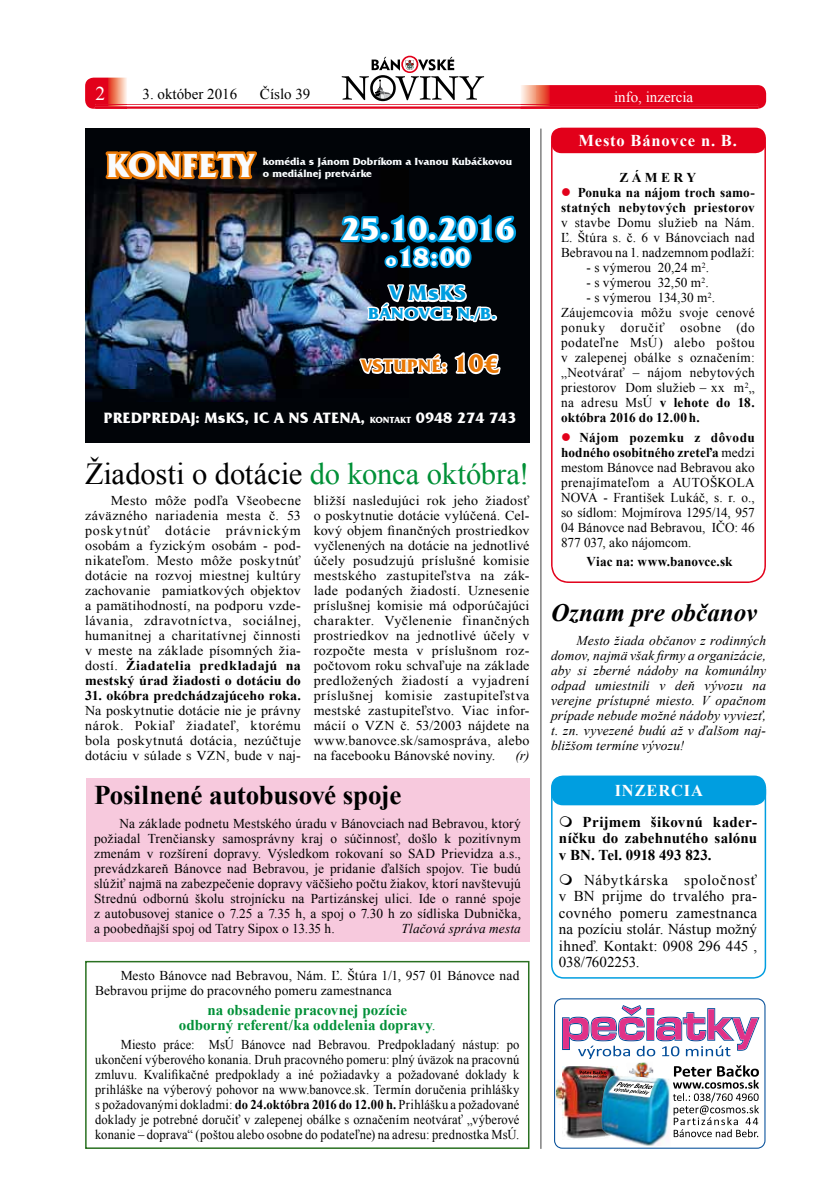
<style>
.page{position:relative;width:830px;height:1200px;background:#fff}
.page>*{position:absolute;margin:0;border:0;box-sizing:border-box;transform-origin:0 0}
.t1{font:700 34.35px "Friz Quadrata IT Cby BT";color:#f9fcfe}
.t2{font:700 32.1px "Friz Quadrata IT Cby BT";color:#fff}
.t3{font:30.6px "Times New Roman";letter-spacing:-.01em;color:#000}
.t4{font:700 27px "Times New Roman";letter-spacing:-.015em;color:#000}
.t5{font:700 25.8px "Friz Quadrata IT Cby BT";color:#fff}
.t6{font:italic 700 25.05px "Times New Roman";color:#000}
.t7{font:700 21.45px "Friz Quadrata IT Cby BT";color:#009ee0}
.t8{font:19.5px "Times New Roman";color:#fff}
.t9{font:700 18.3px "Friz Quadrata IT Cby BT";color:#e97805}
.t10{font:700 16.5px "Times New Roman";letter-spacing:.05em;color:#fff}
.t11{font:700 16.35px "Friz Quadrata IT Cby BT";color:#009ee0;scale:1.09 1}
.t12{font:700 15.3px "Friz Quadrata IT Cby BT";color:#fff}
.t13{font:15px/16.5px "Times New Roman";color:#000;text-align:justify}
.t14{font:700 15px/16.5px "Times New Roman";letter-spacing:.01em;color:#000;text-align:justify}
.t15{font:700 15px/15px "Times New Roman";color:#009037;text-align:center}
.t16{font:15px "Times New Roman";color:#fff}
.t17{font:13.5px/15px "Times New Roman";letter-spacing:.015em;color:#000;text-align:justify}
.t18{font:13.5px/15px "Times New Roman";letter-spacing:.015em;color:#000;text-align:justify;scale:1.04 1}
.t19{font:13.5px/15px "Times New Roman";letter-spacing:.015em;color:#000;text-align:justify;scale:.93 1}
.t20{font:italic 13.5px/15px "Times New Roman";letter-spacing:.01em;color:#000;text-align:justify}
.t21{font:700 13.5px/15px "Times New Roman";letter-spacing:.005em;color:#000}
.t22{font:700 13.5px "Times New Roman";letter-spacing:.005em;color:#000;scale:1.04 1}
.t23{font:italic 13.5px "Times New Roman";letter-spacing:.01em;color:#000;scale:1.04 1}
.t24{font:700 10.65px/12.8px "Friz Quadrata IT Cby BT";color:#f9fcfe}
.s1{font-size:17.7px}
.s2{font-size:25.65px}
.s3{font-size:9.15px}
.s4{color:#009037}
.s5{font-weight:700}
.s6{font-weight:400}
.s7{color:#e2001a}
</style>
<div class="page">
<hr style="left:95px;top:104px;width:662px;height:1px;background:#e2001a">
<hr style="left:95px;top:106px;width:663px;height:3px;background:#e2001a">
<svg style="left:341px;top:56px;width:143px;height:45px"></svg>
<svg style="left:520px;top:85px;width:245px;height:24px;background:#e31328"></svg>
<svg style="left:85px;top:78px;width:42px;height:31px"></svg>
<svg style="left:551px;top:128px;width:214px;height:455px"></svg>
<div style="left:550px;top:128px;width:215px;height:25px;background:#e2001a;border-radius:10px"></div>
<svg style="left:85px;top:960px;width:444px;height:188px"></svg>
<hr style="left:540px;top:128px;width:1px;height:1020px;background:#000">
<svg style="left:551px;top:777px;width:214px;height:201px"></svg>
<div style="left:550px;top:775px;width:215px;height:30px;background:#009ee0;border-radius:12px"></div>
<img style="left:554px;top:998px;width:211px;height:150px">
<div style="left:85px;top:128px;width:444px;height:314px;background:#010408"></div>
<img style="left:85px;top:173px;width:314px;height:216px">
<svg style="left:367px;top:284px;width:130px;height:38px"></svg>
<svg style="left:105px;top:151px;width:152px;height:29px"></svg>
<svg style="left:340px;top:214px;width:176px;height:54px"></svg>
<img style="left:85px;top:389px;width:191px;height:13px">
<svg style="left:359px;top:353px;width:88px;height:21px"></svg>
<svg style="left:454px;top:352px;width:46px;height:22px"></svg>
<div style="left:85px;top:777px;width:444px;height:164px;background:#f7c9dd"></div>
<svg style="left:560px;top:815px;width:11px;height:11px"></svg>
<svg style="left:560px;top:873px;width:11px;height:11px"></svg>
<h3 class="t8" style="left:95px;top:80px;width:11px">2</h3>
<p class="t13" style="left:142px;top:85px;width:96px">3. október 2016</p>
<p class="t13" style="left:260px;top:85px;width:52px">Číslo 39</p>
<p class="t16" style="left:613px;top:87px;width:81px">info, inzercia</p>
<h1 class="t1" style="left:106px;top:144px;width:149px">KONFETY</h1>
<p class="t24" style="left:263px;top:154px;width:251px">komédia s Jánom Dobríkom a Ivanou Kubáčkovou o mediálnej pretvárke</p>
<h2 class="t2" style="left:341px;top:209px;width:175px">25.10.2016</h2>
<h3 class="t5" style="left:385px;top:241px;width:86px"><span class="s1">o</span>18:00</h3>
<h3 class="t7" style="left:389px;top:280px;width:78px">V MsKS</h3>
<p class="t11" style="left:368px;top:303px;width:119px">BÁNOVCE N./B.</p>
<h3 class="t9" style="left:361px;top:354px;width:139px">VSTUPNÉ: <span class="s2">10€</span></h3>
<p class="t12" style="left:104px;top:408px;width:414px">PREDPREDAJ: MsKS, IC A NS ATENA, <span class="s3">KONTAKT</span> 0948 274 743</p>
<h3 class="t3" style="left:85px;top:453px;width:445px">Žiadosti o dotácie <span class="s4">do konca októbra!</span></h3>
<p class="t18" style="left:85px;top:492px;width:209px;text-indent:26px">Mesto môže podľa Všeobecne záväzného nariadenia mesta č. 53 poskytnúť dotácie právnickým osobám a fyzickým osobám - pod&shy;nikateľom. Mesto môže poskytnúť dotácie na rozvoj miestnej kultúry zachovanie pamiatkových objektov a pamätihodností, na podporu vzde&shy;lávania, zdravotníctva, sociálnej, humanitnej a charitatívnej činnosti v meste na základe písomných žia&shy;dostí. <span class="s5">Žiadatelia predkladajú na mestský úrad žiadosti o dotáciu do</span></p>
<p class="t22" style="left:85px;top:685px;width:209px">31. okóbra predchádzajúceho roka.</p>
<p class="t18" style="left:85px;top:702px;width:209px">Na poskytnutie dotácie nie je právny nárok. Pokiaľ žiadateľ, ktorému bola poskytnutá dotácia, nezúčtuje dotáciu v súlade s VZN, bude v naj-</p>
<p class="t18" style="left:313px;top:492px;width:209px">bližší nasledujúci rok jeho žiadosť o poskytnutie dotácie vylúčená. Cel&shy;kový objem finančných prostriedkov vyčlenených na dotácie na jednotlivé účely posudzujú príslušné komisie mestského zastupiteľstva na zák&shy;lade podaných žiadostí. Uznesenie príslušnej komisie má odporúčajúci charakter. Vyčlenenie finančných prostriedkov na jednotlivé účely v rozpočte mesta v príslušnom roz&shy;počtovom roku schvaľuje na základe predložených žiadostí a vyjadrení príslušnej komisie zastupiteľstva mestské zastupiteľstvo. Viac infor&shy;mácií o VZN č. 53/2003 nájdete na www.banovce.sk/samospráva, alebo na facebooku Bánovské noviny.</p>
<p class="t23" style="left:515px;top:745px;width:15px">(r)</p>
<h3 class="t4" style="left:94px;top:776px;width:308px">Posilnené autobusové spoje</h3>
<p class="t17" style="left:94px;top:815px;width:428px;text-indent:26px">Na základe podnetu Mestského úradu v Bánovciach nad Bebravou, ktorý požiadal Trenčiansky samosprávny kraj o súčinnosť, došlo k pozitívnym zmenám v rozšírení dopravy. Výsledkom rokovaní so SAD Prievidza a.s., prevádzkareň Bánovce nad Bebravou, je pridanie ďalších spojov. Tie budú slúžiť najmä na zabezpečenie dopravy väčšieho počtu žiakov, ktorí navštevujú Strednú odbornú školu strojnícku na Partizánskej ulici. Ide o ranné spoje z autobusovej stanice o 7.25 a 7.35 h, a spoj o 7.30 h zo sídliska Dubnička, a poobedňajší spoj od Tatry Sipox o 13.35 h.</p>
<p class="t20" style="left:401px;top:920px;width:121px">Tlačová správa mesta</p>
<p class="t17" style="left:95px;top:967px;width:425px;text-indent:26px">Mesto Bánovce nad Bebravou, Nám. Ľ. Štúra 1/1, 957 01 Bánovce nad<br>Bebravou prijme do pracovného pomeru zamestnanca</p>
<p class="t15" style="left:179px;top:1001px;width:258px">na obsadenie pracovnej pozície odborný referent/ka oddelenia dopravy<span class="s6">.</span></p>
<p class="t19" style="left:95px;top:1036px;width:457px;text-indent:26px">Miesto práce: MsÚ Bánovce nad Bebravou. Predpokladaný nástup: po ukončení výberového konania. Druh pracovného pomeru: plný úväzok na pracovnú zmluvu. Kvalifikačné predpoklady a iné požiadavky a požadované doklady k prihláške na výberový pohovor na www.banovce.sk. Termín doručenia prihlášky s požadovanými dokladmi: <span class="s5">do 24.októbra 2016 do 12.00 h.</span> Prihlášku a požadované doklady je potrebné doručiť v zalepenej obálke s označením neotvárať „výberové konanie – doprava“ (poštou alebo osobne do podateľne) na adresu: prednostka MsÚ.</p>
<p class="t10" style="left:578px;top:129px;width:160px">Mesto Bánovce n. B.</p>
<p class="t21" style="left:619px;top:170px;width:78px">Z Á M E R Y</p>
<p class="t21" style="left:560px;top:185px;width:195px"><span class="s7">●</span> Ponuka na nájom troch samo&shy;statných nebytových priestorov</p>
<p class="t17" style="left:560px;top:215px;width:195px">v stavbe Domu služieb na Nám.<br>Ľ. Štúra s. č. 6 v Bánovciach nad Bebravou na 1. nadzemnom podlaží:</p>
<p class="t17" style="left:586px;top:260px;width:124px">- s výmerou 20,24 m<sup>2</sup>.</p>
<p class="t17" style="left:586px;top:275px;width:124px">- s výmerou 32,50 m<sup>2</sup>.</p>
<p class="t17" style="left:560px;top:290px;width:195px;text-align:left;text-indent:26px">- s výmerou 134,30 m<sup>2</sup>.<br>Záujemcovia môžu svoje cenové ponuky doručiť osobne (do podateľne MsÚ) alebo poštou v zalepenej obálke s označením: „Neotvárať – nájom nebytových priestorov Dom služieb – xx m<sup>2</sup>„ na adresu MsÚ <span class="s5">v lehote do 18. októbra 2016 do 12.00 h.</span></p>
<p class="t17" style="left:560px;top:429px;width:195px"><span class="s7">●</span> <span class="s5">Nájom pozemku z dôvodu hodného osobitného zreteľa</span> medzi mestom Bánovce nad Bebravou ako prenajímateľom a AUTOŠKOLA NOVA - František Lukáč, s. r. o., so sídlom: Mojmírova 1295/14, 957<br>04 Bánovce nad Bebravou, IČO: 46<br>877 037, ako nájomcom.</p>
<p class="t21" style="left:586px;top:553px;width:147px">Viac na: www.banovce.sk</p>
<h3 class="t6" style="left:550px;top:595px;width:207px">Oznam pre občanov</h3>
<p class="t20" style="left:550px;top:632px;width:216px;text-indent:26px">Mesto žiada občanov z rodinných domov, najmä však firmy a organizácie, aby si zberné nádoby na komunálny odpad umiestnili v deň vývozu na verejne prístupné miesto. V opačnom prípade nebude možné nádoby vyviezť, t. zn. vyvezené budú až v ďalšom naj&shy;bližšom termíne vývozu!</p>
<p class="t10" style="left:614px;top:778px;width:90px">INZERCIA</p>
<p class="t14" style="left:558px;top:813px;width:200px;text-indent:23px">Prijmem šikovnú kader&shy;níčku do zabehnutého salónu v BN. Tel. 0918 493 823.</p>
<p class="t13" style="left:558px;top:871px;width:199px;text-indent:25px">Nábytkárska spoločnosť v BN prijme do trvalého pra&shy;covného pomeru zamestnanca na pozíciu stolár. Nástup možný ihneď. Kontakt: 0908 296 445 , 038/7602253.</p>
</div>
